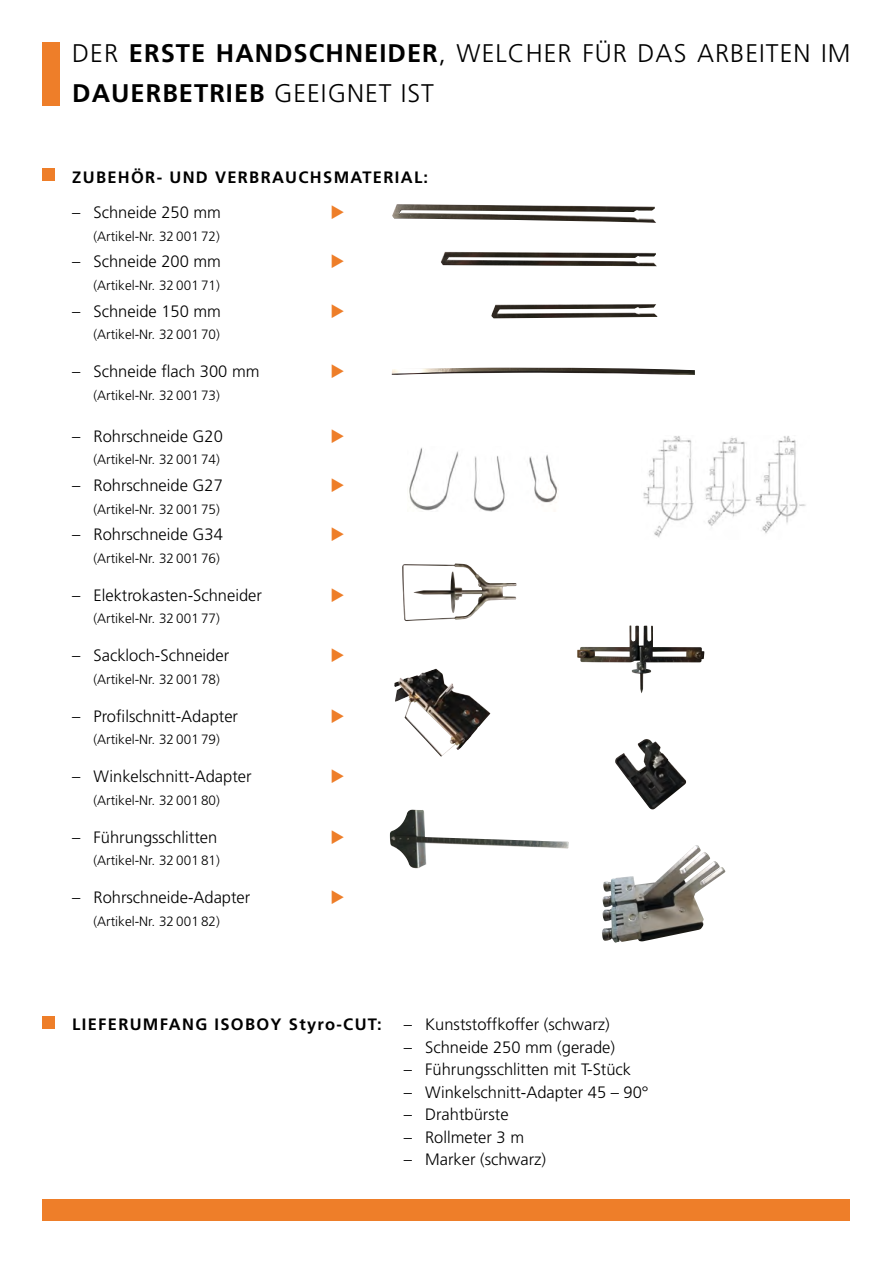
<style>
.page{position:relative;width:893px;height:1263px;background:#fff}
.page>*{position:absolute;margin:0;border:0;box-sizing:border-box;transform-origin:0 0}
.t1{font:300 25.5px/40.5px "Frutiger LT Std";letter-spacing:.04em;color:#000}
.t2{font:300 16.5px "Frutiger LT Std";color:#000}
.t3{font:700 16.5px "Frutiger LT Std";letter-spacing:.08em;color:#000}
.t4{font:300 13.5px "Frutiger LT Std";color:#000}
.s1{font-weight:700}
</style>
<div class="page">
<div style="left:43px;top:43px;width:17px;height:63px;background:#ee7e29"></div>
<div style="left:43px;top:1199px;width:807px;height:21px;background:#ee7e29"></div>
<div style="left:43px;top:1016px;width:12px;height:13px;background:#ee7e29"></div>
<div style="left:43px;top:169px;width:12px;height:12px;background:#ee7e29"></div>
<img style="left:392px;top:204px;width:264px;height:19px">
<img style="left:441px;top:252px;width:216px;height:14px">
<img style="left:491px;top:304px;width:166px;height:14px">
<img style="left:392px;top:368px;width:303px;height:7px">
<img style="left:409px;top:447px;width:149px;height:65px">
<img style="left:643px;top:436px;width:163px;height:102px">
<img style="left:402px;top:563px;width:115px;height:58px">
<img style="left:577px;top:625px;width:127px;height:68px">
<img style="left:394px;top:669px;width:96px;height:87px">
<img style="left:615px;top:739px;width:72px;height:70px">
<img style="left:390px;top:810px;width:179px;height:58px">
<img style="left:602px;top:845px;width:123px;height:98px">
<h1 class="t1" style="left:72px;top:33px;width:780px">DER <span class="s1">ERSTE HANDSCHNEIDER</span>, WELCHER FÜR DAS ARBEITEN IM<br><span class="s1">DAUERBETRIEB</span> GEEIGNET IST</h1>
<p class="t3" style="left:72px;top:167px;width:357px">ZUBEHÖR- UND VERBRAUCHSMATERIAL:</p>
<p class="t2" style="left:72px;top:203px;width:150px">– Schneide 250 mm</p>
<p class="t4" style="left:94px;top:228px;width:128px">(Artikel-Nr. 32 001 72)</p>
<p class="t2" style="left:72px;top:252px;width:150px">– Schneide 200 mm</p>
<p class="t4" style="left:94px;top:278px;width:128px">(Artikel-Nr. 32 001 71)</p>
<p class="t2" style="left:72px;top:302px;width:150px">– Schneide 150 mm</p>
<p class="t4" style="left:94px;top:327px;width:128px">(Artikel-Nr. 32 001 70)</p>
<p class="t2" style="left:72px;top:362px;width:189px">– Schneide flach 300 mm</p>
<p class="t4" style="left:94px;top:387px;width:128px">(Artikel-Nr. 32 001 73)</p>
<p class="t2" style="left:72px;top:427px;width:152px">– Rohrschneide G20</p>
<p class="t4" style="left:94px;top:452px;width:128px">(Artikel-Nr. 32 001 74)</p>
<p class="t2" style="left:72px;top:476px;width:152px">– Rohrschneide G27</p>
<p class="t4" style="left:94px;top:501px;width:128px">(Artikel-Nr. 32 001 75)</p>
<p class="t2" style="left:72px;top:525px;width:152px">– Rohrschneide G34</p>
<p class="t4" style="left:94px;top:551px;width:128px">(Artikel-Nr. 32 001 76)</p>
<p class="t2" style="left:72px;top:586px;width:191px">– Elektrokasten-Schneider</p>
<p class="t4" style="left:94px;top:611px;width:128px">(Artikel-Nr. 32 001 77)</p>
<p class="t2" style="left:72px;top:646px;width:158px">– Sackloch-Schneider</p>
<p class="t4" style="left:94px;top:672px;width:128px">(Artikel-Nr. 32 001 78)</p>
<p class="t2" style="left:72px;top:707px;width:167px">– Profilschnitt-Adapter</p>
<p class="t4" style="left:94px;top:732px;width:128px">(Artikel-Nr. 32 001 79)</p>
<p class="t2" style="left:72px;top:767px;width:181px">– Winkelschnitt-Adapter</p>
<p class="t4" style="left:94px;top:793px;width:128px">(Artikel-Nr. 32 001 80)</p>
<p class="t2" style="left:72px;top:828px;width:147px">– Führungsschlitten</p>
<p class="t4" style="left:94px;top:853px;width:128px">(Artikel-Nr. 32 001 81)</p>
<p class="t2" style="left:72px;top:888px;width:180px">– Rohrschneide-Adapter</p>
<p class="t4" style="left:94px;top:914px;width:128px">(Artikel-Nr. 32 001 82)</p>
<p class="t3" style="left:72px;top:1015px;width:311px">LIEFERUMFANG ISOBOY Styro-CUT:</p>
<p class="t2" style="left:404px;top:1015px;width:207px">– Kunststoffkoffer (schwarz)</p>
<p class="t2" style="left:404px;top:1038px;width:213px">– Schneide 250 mm (gerade)</p>
<p class="t2" style="left:404px;top:1060px;width:229px">– Führungsschlitten mit T-Stück</p>
<p class="t2" style="left:404px;top:1083px;width:246px">– Winkelschnitt-Adapter 45 – 90°</p>
<p class="t2" style="left:404px;top:1105px;width:106px">– Drahtbürste</p>
<p class="t2" style="left:404px;top:1128px;width:122px">– Rollmeter 3 m</p>
<p class="t2" style="left:404px;top:1150px;width:144px">– Marker (schwarz)</p>
</div>
